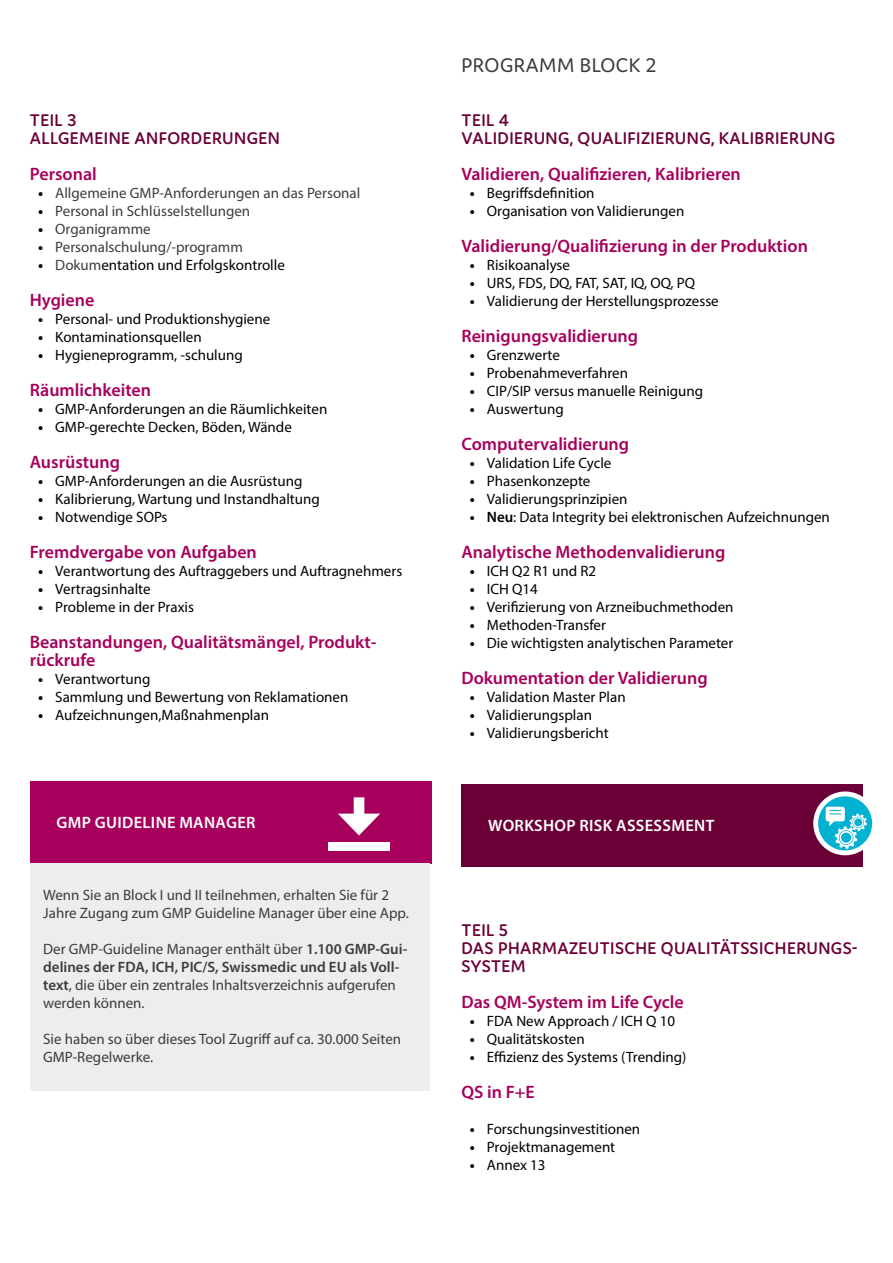
<style>
.page{position:relative;width:893px;height:1263px;background:#fff}
.page>*{position:absolute;margin:0;border:0;box-sizing:border-box;transform-origin:0 0}
.t1{font:21px "Domus";letter-spacing:.025em;color:#3c3c3b}
.t2{font:600 18px/18px "Myriad Pro";color:#a7005c}
.t3{font:600 18px/18px "Domus";letter-spacing:.025em;color:#6b0037}
.t4{font:600 16.5px "Myriad Pro";letter-spacing:.02em;color:#fff}
.t5{font:15px "Myriad Pro";color:#000}
.t6{font:15px/18px "Myriad Pro";color:#3c3c3b}
.s1{font-weight:700;color:#000}
.s2{font-weight:700}
.s3{color:#3c3c3b}
.s4{font-weight:600}
</style>
<div class="page">
<div style="left:30px;top:781px;width:402px;height:83px;background:#a7005c"></div>
<div style="left:461px;top:784px;width:402px;height:83px;background:#6b0037"></div>
<svg style="left:816px;top:794px;width:59px;height:59px"></svg>
<div style="left:813px;top:791px;width:64px;height:64px;border:5px solid #fff;border-radius:50%"></div>
<svg style="left:826px;top:807px;width:41px;height:42px;background:#64cfe2"></svg>
<div style="left:30px;top:863px;width:400px;height:228px;background:#ededed"></div>
<svg style="left:338px;top:797px;width:42px;height:38px"></svg>
<div style="left:328px;top:842px;width:62px;height:8px;background:#fff"></div>
<p class="t3" style="left:30px;top:111px;width:251px">TEIL 3<br>ALLGEMEINE ANFORDERUNGEN</p>
<p class="t2" style="left:30px;top:165px;width:69px">Personal</p>
<p class="t6" style="left:38px;top:184px;width:324px"><span class="s1">•</span> Allgemeine GMP-Anforderungen an das Personal</p>
<p class="t6" style="left:38px;top:202px;width:213px"><span class="s1">•</span> Personal in Schlüsselstellungen</p>
<p class="t6" style="left:38px;top:220px;width:114px"><span class="s1">•</span> Organigramme</p>
<p class="t6" style="left:38px;top:238px;width:206px"><span class="s1">•</span> Personalschulung/-programm</p>
<p class="t5" style="left:38px;top:256px;width:248px"><span class="s2">•</span> <span class="s3">Dokum</span>entation und Erfolgskontrolle</p>
<p class="t2" style="left:30px;top:291px;width:66px">Hygiene</p>
<p class="t5" style="left:38px;top:310px;width:233px"><span class="s2">•</span> Personal- und Produktionshygiene</p>
<p class="t5" style="left:38px;top:328px;width:165px"><span class="s2">•</span> Kontaminationsquellen</p>
<p class="t5" style="left:38px;top:346px;width:206px"><span class="s2">•</span> Hygieneprogramm, -schulung</p>
<p class="t2" style="left:30px;top:381px;width:123px">Räumlichkeiten</p>
<p class="t5" style="left:38px;top:400px;width:291px"><span class="s2">•</span> GMP-Anforderungen an die Räumlichkeiten</p>
<p class="t5" style="left:38px;top:418px;width:255px"><span class="s2">•</span> GMP-gerechte Decken, Böden, Wände</p>
<p class="t2" style="left:30px;top:453px;width:92px">Ausrüstung</p>
<p class="t5" style="left:38px;top:472px;width:266px"><span class="s2">•</span> GMP-Anforderungen an die Ausrüstung</p>
<p class="t5" style="left:38px;top:490px;width:283px"><span class="s2">•</span> Kalibrierung, Wartung und Instandhaltung</p>
<p class="t5" style="left:38px;top:508px;width:131px"><span class="s2">•</span> Notwendige SOPs</p>
<p class="t2" style="left:30px;top:543px;width:229px">Fremdvergabe von Aufgaben</p>
<p class="t5" style="left:38px;top:562px;width:366px"><span class="s2">•</span> Verantwortung des Auftraggebers und Auftragnehmers</p>
<p class="t5" style="left:38px;top:580px;width:114px"><span class="s2">•</span> Vertragsinhalte</p>
<p class="t5" style="left:38px;top:598px;width:157px"><span class="s2">•</span> Probleme in der Praxis</p>
<p class="t2" style="left:30px;top:633px;width:348px">Beanstandungen, Qualitätsmängel, Produkt&shy;rückrufe</p>
<p class="t5" style="left:38px;top:670px;width:114px"><span class="s2">•</span> Verantwortung</p>
<p class="t5" style="left:38px;top:688px;width:312px"><span class="s2">•</span> Sammlung und Bewertung von Reklamationen</p>
<p class="t5" style="left:38px;top:706px;width:232px"><span class="s2">•</span> Aufzeichnungen,Maßnahmenplan</p>
<p class="t4" style="left:57px;top:811px;width:201px">GMP GUIDELINE MANAGER</p>
<p class="t6" style="left:43px;top:886px;width:367px">Wenn Sie an Block I und II teilnehmen, erhalten Sie für 2<br>Jahre Zugang zum GMP Guideline Manager über eine App.</p>
<p class="t6" style="left:43px;top:940px;width:366px">Der GMP-Guideline Manager enthält über <span class="s4">1.100 GMP-Gui&shy;delines der FDA, ICH, PIC/S, Swissmedic und EU als Voll&shy;text</span>, die über ein zentrales Inhaltsverzeichnis aufgerufen werden können.</p>
<p class="t6" style="left:43px;top:1030px;width:359px">Sie haben so über dieses Tool Zugriff auf ca. 30.000 Seiten<br>GMP-Regelwerke.</p>
<h1 class="t1" style="left:462px;top:54px;width:196px">PROGRAMM BLOCK 2</h1>
<p class="t3" style="left:462px;top:111px;width:375px">TEIL 4<br>VALIDIERUNG, QUALIFIZIERUNG, KALIBRIERUNG</p>
<p class="t2" style="left:461px;top:165px;width:281px">Validieren, Qualifizieren, Kalibrieren</p>
<p class="t5" style="left:470px;top:184px;width:126px"><span class="s2">•</span> Begriffsdefinition</p>
<p class="t5" style="left:470px;top:202px;width:216px"><span class="s2">•</span> Organisation von Validierungen</p>
<p class="t2" style="left:461px;top:237px;width:348px">Validierung/Qualifizierung in der Produktion</p>
<p class="t5" style="left:470px;top:256px;width:102px"><span class="s2">•</span> Risikoanalyse</p>
<p class="t5" style="left:470px;top:274px;width:227px"><span class="s2">•</span> URS, FDS, DQ, FAT, SAT, IQ, OQ, PQ</p>
<p class="t5" style="left:470px;top:292px;width:250px"><span class="s2">•</span> Validierung der Herstellungsprozesse</p>
<p class="t2" style="left:461px;top:327px;width:178px">Reinigungsvalidierung</p>
<p class="t5" style="left:470px;top:346px;width:92px"><span class="s2">•</span> Grenzwerte</p>
<p class="t5" style="left:470px;top:364px;width:160px"><span class="s2">•</span> Probenahmeverfahren</p>
<p class="t5" style="left:470px;top:382px;width:235px"><span class="s2">•</span> CIP/SIP versus manuelle Reinigung</p>
<p class="t5" style="left:470px;top:400px;width:95px"><span class="s2">•</span> Auswertung</p>
<p class="t2" style="left:461px;top:435px;width:169px">Computervalidierung</p>
<p class="t5" style="left:470px;top:454px;width:143px"><span class="s2">•</span> Validation Life Cycle</p>
<p class="t5" style="left:470px;top:472px;width:122px"><span class="s2">•</span> Phasenkonzepte</p>
<p class="t5" style="left:470px;top:490px;width:159px"><span class="s2">•</span> Validierungsprinzipien</p>
<p class="t5" style="left:470px;top:508px;width:362px"><span class="s2">•</span> <span class="s4">Neu</span>: Data Integrity bei elektronischen Aufzeichnungen</p>
<p class="t2" style="left:461px;top:543px;width:266px">Analytische Methodenvalidierung</p>
<p class="t5" style="left:470px;top:562px;width:128px"><span class="s2">•</span> ICH Q2 R1 und R2</p>
<p class="t5" style="left:470px;top:580px;width:69px"><span class="s2">•</span> ICH Q14</p>
<p class="t5" style="left:470px;top:598px;width:265px"><span class="s2">•</span> Verifizierung von Arzneibuchmethoden</p>
<p class="t5" style="left:470px;top:616px;width:138px"><span class="s2">•</span> Methoden-Transfer</p>
<p class="t5" style="left:470px;top:634px;width:265px"><span class="s2">•</span> Die wichtigsten analytischen Parameter</p>
<p class="t2" style="left:461px;top:669px;width:248px">Dokumentation der Validierung</p>
<p class="t5" style="left:470px;top:688px;width:157px"><span class="s2">•</span> Validation Master Plan</p>
<p class="t5" style="left:470px;top:706px;width:124px"><span class="s2">•</span> Validierungsplan</p>
<p class="t5" style="left:470px;top:724px;width:140px"><span class="s2">•</span> Validierungsbericht</p>
<p class="t4" style="left:488px;top:814px;width:228px">WORKSHOP RISK ASSESSMENT</p>
<p class="t3" style="left:462px;top:921px;width:397px">TEIL 5<br>DAS PHARMAZEUTISCHE QUALITÄTSSICHERUNGS-<br>SYSTEM</p>
<p class="t2" style="left:461px;top:993px;width:224px">Das QM-System im Life Cycle</p>
<p class="t5" style="left:470px;top:1012px;width:207px"><span class="s2">•</span> FDA New Approach / ICH Q 10</p>
<p class="t5" style="left:470px;top:1030px;width:116px"><span class="s2">•</span> Qualitätskosten</p>
<p class="t5" style="left:470px;top:1048px;width:218px"><span class="s2">•</span> Effizienz des Systems (Trending)</p>
<p class="t2" style="left:461px;top:1083px;width:75px">QS in F+E</p>
<p class="t5" style="left:470px;top:1120px;width:172px"><span class="s2">•</span> Forschungsinvestitionen</p>
<p class="t5" style="left:470px;top:1138px;width:147px"><span class="s2">•</span> Projektmanagement</p>
<p class="t5" style="left:470px;top:1156px;width:77px"><span class="s2">•</span> Annex 13</p>
</div>
